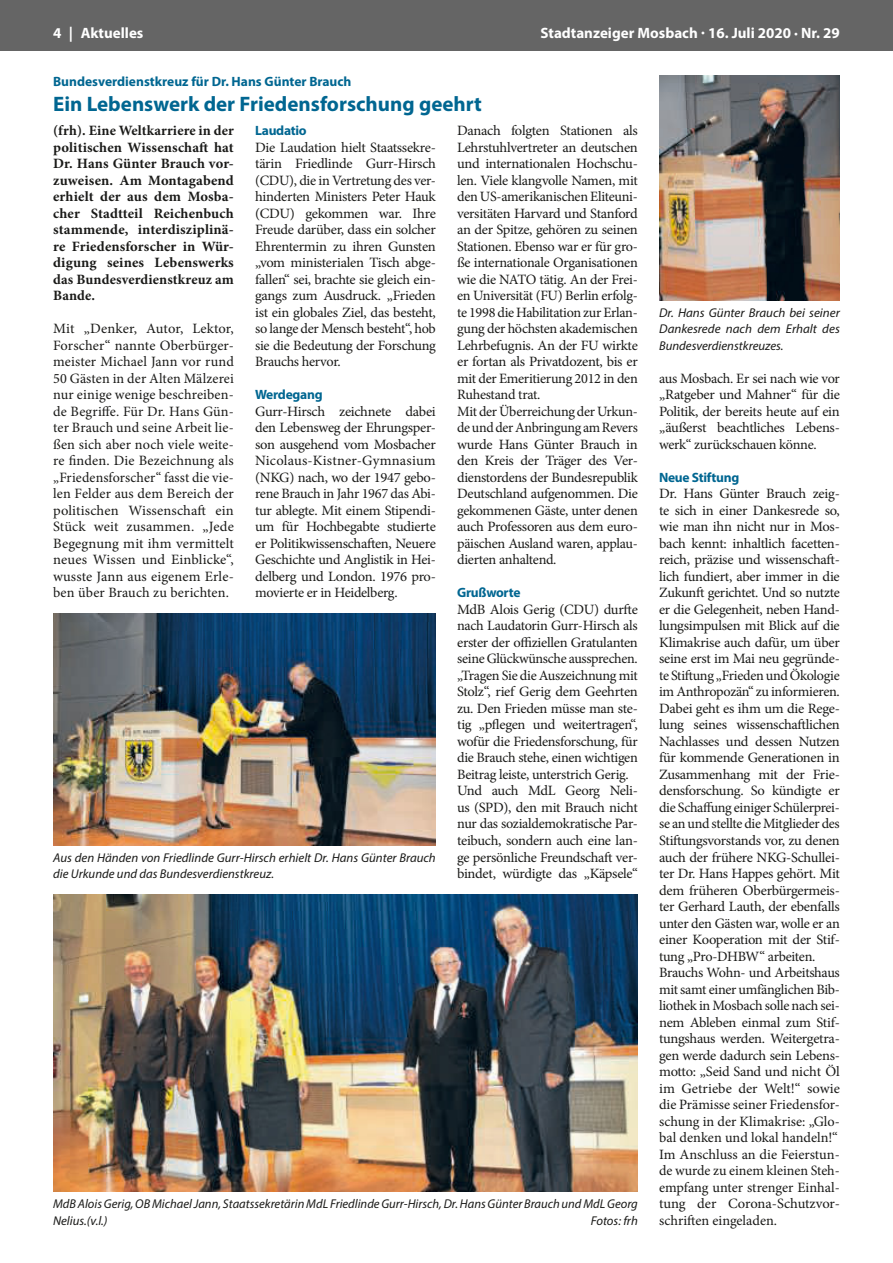
<style>
.page{position:relative;width:893px;height:1263px;background:#fff}
.page>*{position:absolute;margin:0;border:0;box-sizing:border-box;transform-origin:0 0}
.FZ_Titel{font:700 21px "Myriad Pro";color:#006691}
.t1{font:700 15px "Myriad Pro";color:#fff}
.FZ_Inhalt{font:14.25px/16.5px "Minion Pro";letter-spacing:-.02em;color:#1a1a18;text-align:justify}
.FZ_Vorspann{font:700 14.25px/16.5px "Minion Pro";letter-spacing:.01em;color:#1a1a18;text-align:justify}
.FZ_Dachzeile{font:700 13.5px "Myriad Pro";color:#006691}
.FZ_Zwischenüberschri{font:700 13.5px "Myriad Pro";letter-spacing:-.02em;color:#006691}
.FZ_Bildunterschrift{font:italic 12.75px/16.5px "Myriad Pro";color:#1a1a18}
</style>
<div class="page">
<div style="left:0;top:0;width:893px;height:51px;background:#656565"></div>
<img style="left:53px;top:894px;width:585px;height:297px">
<img style="left:659px;top:75px;width:181px;height:225px">
<img style="left:53px;top:614px;width:383px;height:231px">
<p class="t1" style="left:53px;top:23px;width:92px">4 | Aktuelles</p>
<p class="t1" style="left:540px;top:23px;width:301px">Stadtanzeiger Mosbach · 16. Juli 2020 · Nr. 29</p>
<p class="FZ_Dachzeile" style="left:53px;top:73px;width:300px">Bundesverdienstkreuz für Dr. Hans Günter Brauch</p>
<p class="FZ_Titel" style="left:53px;top:90px;width:430px">Ein Lebenswerk der Friedensforschung geehrt</p>
<p class="FZ_Vorspann" style="left:53px;top:122px;width:182px">(frh). Eine Weltkarriere in der politischen Wissenschaft hat Dr. Hans Günter Brauch vor&shy;zuweisen. Am Montagabend erhielt der aus dem Mosba&shy;cher Stadtteil Reichenbuch stammende, interdisziplinä&shy;re Friedensforscher in Wür&shy;digung seines Lebenswerks das Bundesverdienstkreuz am Bande.</p>
<p class="FZ_Inhalt" style="left:53px;top:321px;width:182px">Mit „Denker, Autor, Lektor, Forscher“ nannte Oberbürger&shy;meister Michael Jann vor rund 50 Gästen in der Alten Mälzerei nur einige wenige beschreiben&shy;de Begriffe. Für Dr. Hans Gün&shy;ter Brauch und seine Arbeit lie&shy;ßen sich aber noch viele weite&shy;re finden. Die Bezeichnung als „Friedensforscher“ fasst die vie&shy;len Felder aus dem Bereich der politischen Wissenschaft ein Stück weit zusammen. „Jede Begegnung mit ihm vermittelt neues Wissen und Einblicke“, wusste Jann aus eigenem Erle&shy;ben über Brauch zu berichten.</p>
<p class="FZ_Inhalt" style="left:457px;top:123px;width:182px">Danach folgten Stationen als Lehrstuhlvertreter an deutschen und internationalen Hochschu&shy;len. Viele klangvolle Namen, mit den US-amerikanischen Eliteuni&shy;versitäten Harvard und Stanford an der Spitze, gehören zu seinen Stationen. Ebenso war er für gro&shy;ße internationale Organisationen wie die NATO tätig. An der Frei&shy;en Universität (FU) Berlin erfolg&shy;te 1998 die Habilitation zur Erlan&shy;gung der höchsten akademischen Lehrbefugnis. An der FU wirkte er fortan als Privatdozent, bis er mit der Emeritierung 2012 in den Ruhestand trat.</p>
<p class="FZ_Inhalt" style="left:457px;top:403px;width:182px">Mit der Überreichung der Urkun&shy;de und der Anbringung am Revers wurde Hans Günter Brauch in den Kreis der Träger des Ver&shy;dienstordens der Bundesrepublik Deutschland aufgenommen. Die gekommenen Gäste, unter denen auch Professoren aus dem euro&shy;päischen Ausland waren, applau&shy;dierten anhaltend.</p>
<p class="FZ_Zwischenüberschri" style="left:457px;top:584px;width:65px">Grußworte</p>
<p class="FZ_Inhalt" style="left:457px;top:601px;width:182px">MdB Alois Gerig (CDU) durfte nach Laudatorin Gurr-Hirsch als erster der offiziellen Gratulanten seine Glückwünsche aussprechen. „Tragen Sie die Auszeichnung mit Stolz“, rief Gerig dem Geehrten zu. Den Frieden müsse man ste&shy;tig „pflegen und weitertragen“, wofür die Friedensforschung, für die Brauch stehe, einen wichtigen Beitrag leiste, unterstrich Gerig.</p>
<p class="FZ_Inhalt" style="left:457px;top:783px;width:182px">Und auch MdL Georg Neli&shy;us (SPD), den mit Brauch nicht nur das sozialdemokratische Par&shy;teibuch, sondern auch eine lan&shy;ge persönliche Freundschaft ver&shy;bindet, würdigte das „Käpsele“</p>
<p class="FZ_Zwischenüberschri" style="left:255px;top:122px;width:53px">Laudatio</p>
<p class="FZ_Inhalt" style="left:255px;top:139px;width:182px">Die Laudation hielt Staatssekre&shy;tärin Friedlinde Gurr-Hirsch (CDU), die in Vertretung des ver&shy;hinderten Ministers Peter Hauk (CDU) gekommen war. Ihre Freude darüber, dass ein solcher Ehrentermin zu ihren Gunsten „vom ministerialen Tisch abge&shy;fallen“ sei, brachte sie gleich ein&shy;gangs zum Ausdruck. „Frieden ist ein globales Ziel, das besteht, so lange der Mensch besteht“, hob sie die Bedeutung der Forschung Brauchs hervor.</p>
<p class="FZ_Zwischenüberschri" style="left:255px;top:386px;width:69px">Werdegang</p>
<p class="FZ_Inhalt" style="left:255px;top:403px;width:182px">Gurr-Hirsch zeichnete dabei den Lebensweg der Ehrungsper&shy;son ausgehend vom Mosbacher Nicolaus-Kistner-Gymnasium (NKG) nach, wo der 1947 gebo&shy;rene Brauch in Jahr 1967 das Abi&shy;tur ablegte. Mit einem Stipendi&shy;um für Hochbegabte studierte er Politikwissenschaften, Neuere Geschichte und Anglistik in Hei&shy;delberg und London. 1976 pro&shy;movierte er in Heidelberg.</p>
<p class="FZ_Bildunterschrift" style="left:659px;top:304px;width:182px;text-align:justify">Dr. Hans Günter Brauch bei seiner Dankesrede nach dem Erhalt des Bundesverdienstkreuzes.</p>
<p class="FZ_Inhalt" style="left:659px;top:370px;width:182px">aus Mosbach. Er sei nach wie vor „Ratgeber und Mahner“ für die Politik, der bereits heute auf ein „äußerst beachtliches Lebens&shy;werk“ zurückschauen könne.</p>
<p class="FZ_Zwischenüberschri" style="left:659px;top:469px;width:82px">Neue Stiftung</p>
<p class="FZ_Inhalt" style="left:659px;top:486px;width:182px">Dr. Hans Günter Brauch zeig&shy;te sich in einer Dankesrede so, wie man ihn nicht nur in Mos&shy;bach kennt: inhaltlich facetten&shy;reich, präzise und wissenschaft&shy;lich fundiert, aber immer in die Zukunft gerichtet. Und so nutzte er die Gelegenheit, neben Hand&shy;lungsimpulsen mit Blick auf die Klimakrise auch dafür, um über seine erst im Mai neu gegründe&shy;te Stiftung „Frieden und Ökologie im Anthropozän“ zu informieren.</p>
<p class="FZ_Inhalt" style="left:659px;top:700px;width:182px">Dabei geht es ihm um die Rege&shy;lung seines wissenschaftlichen Nachlasses und dessen Nutzen für kommende Generationen in Zusammenhang mit der Frie&shy;densforschung. So kündigte er die Schaffung einiger Schülerprei&shy;se an und stellte die Mitglieder des Stiftungsvorstands vor, zu denen auch der frühere NKG-Schullei&shy;ter Dr. Hans Happes gehört. Mit dem früheren Oberbürgermeis&shy;ter Gerhard Lauth, der ebenfalls unter den Gästen war, wolle er an einer Kooperation mit der Stif&shy;tung „Pro-DHBW“ arbeiten.</p>
<p class="FZ_Inhalt" style="left:659px;top:964px;width:182px">Brauchs Wohn- und Arbeitshaus mit samt einer umfänglichen Bib&shy;liothek in Mosbach solle nach sei&shy;nem Ableben einmal zum Stif&shy;tungshaus werden. Weitergetra&shy;gen werde dadurch sein Lebens&shy;motto: „Seid Sand und nicht Öl im Getriebe der Welt!“ sowie die Prämisse seiner Friedensfor&shy;schung in der Klimakrise: „Glo&shy;bal denken und lokal handeln!“</p>
<p class="FZ_Inhalt" style="left:659px;top:1146px;width:182px">Im Anschluss an die Feierstun&shy;de wurde zu einem kleinen Steh&shy;empfang unter strenger Einhal&shy;tung der Corona-Schutzvor&shy;schriften eingeladen.</p>
<p class="FZ_Bildunterschrift" style="left:53px;top:849px;width:384px">Aus den Händen von Friedlinde Gurr-Hirsch erhielt Dr. Hans Günter Brauch die Urkunde und das Bundesverdienstkreuz.</p>
<p class="FZ_Bildunterschrift" style="left:53px;top:1195px;width:586px">MdB Alois Gerig, OB Michael Jann, Staatssekretärin MdL Friedlinde Gurr-Hirsch, Dr. Hans Günter Brauch und MdL Georg<br>Nelius.(v.l.)</p>
<p class="FZ_Bildunterschrift" style="left:591px;top:1212px;width:49px">Fotos: frh</p>
</div>
